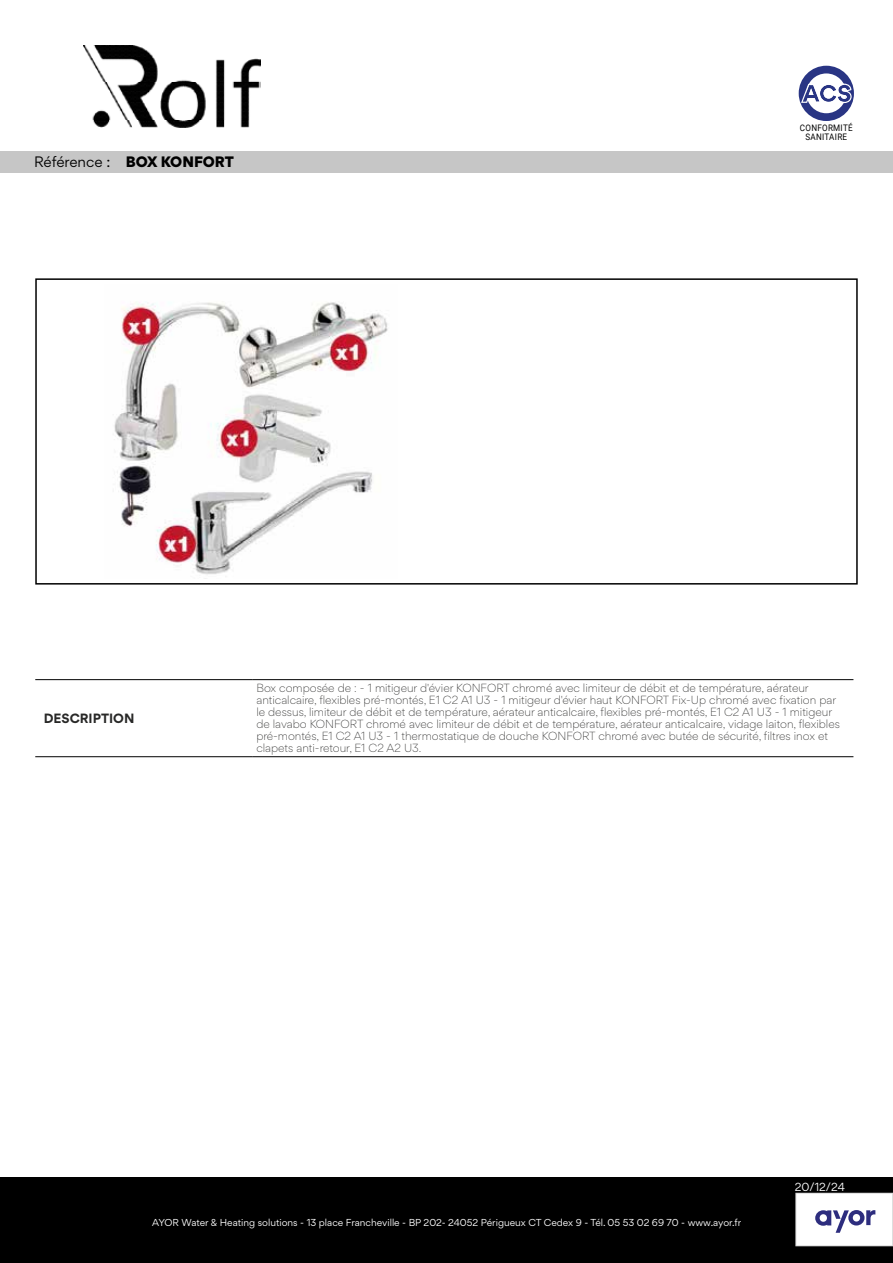
<style>
.page{position:relative;width:893px;height:1263px;background:#fff}
.page>*{position:absolute;margin:0;border:0;box-sizing:border-box;transform-origin:0 0}
.t1{font:13.5px "Gordita";letter-spacing:-.005em;color:#000}
.t2{font:700 12px "Gordita";color:#282827}
.t3{font:300 10.5px/12px "Gordita";color:#282827}
.t4{font:10.5px "Gordita";color:#fff}
.t5{font:9px "Gordita";color:#fff}
.t6{font:9px/9px "Roboto";letter-spacing:.035em;color:#000;text-align:center;scale:.9 1}
.s1{font-weight:900}
</style>
<div class="page">
<div style="left:0;top:1178px;width:893px;height:85px;background:#000"></div>
<div style="left:796px;top:1193px;width:97px;height:53px;background:#fff"></div>
<div style="left:795px;top:1193px;width:98px;height:53px;border:1px solid #dadada"></div>
<img style="left:114px;top:302px;width:274px;height:273px">
<div style="left:799px;top:66px;width:55px;height:55px;background:#293584;border-radius:50%"></div>
<div style="left:806px;top:73px;width:40px;height:40px;background:#fff;border-radius:50%"></div>
<svg style="left:801px;top:84px;width:51px;height:19px"></svg>
<div style="left:35px;top:278px;width:823px;height:307px;border:2px solid #000"></div>
<svg style="left:815px;top:1210px;width:60px;height:23px"></svg>
<img style="left:84px;top:46px;width:176px;height:82px">
<div style="left:0;top:151px;width:893px;height:21px;background:#c6c6c6"></div>
<hr style="left:35px;top:679px;width:217px;height:1px;background:#000">
<hr style="left:252px;top:679px;width:601px;height:1px;background:#000">
<hr style="left:35px;top:756px;width:217px;height:1px;background:#000">
<hr style="left:252px;top:756px;width:601px;height:1px;background:#000">
<p class="t1" style="left:34px;top:152px;width:201px">Référence : <span class="s1">BOX KONFORT</span></p>
<p class="t6" style="left:800px;top:122px;width:60px">CONFORMITÉ<br>SANITAIRE</p>
<p class="t2" style="left:44px;top:709px;width:92px">DESCRIPTION</p>
<p class="t3" style="left:256px;top:682px;width:585px">Box composée de : - 1 mitigeur d'évier KONFORT chromé avec limiteur de débit et de température, aérateur anticalcaire, flexibles pré-montés, E1 C2 A1 U3 - 1 mitigeur d'évier haut KONFORT Fix-Up chromé avec fixation par le dessus, limiteur de débit et de température, aérateur anticalcaire, flexibles pré-montés, E1 C2 A1 U3 - 1 mitigeur de lavabo KONFORT chromé avec limiteur de débit et de température, aérateur anticalcaire, vidage laiton, flexibles pré-montés, E1 C2 A1 U3 - 1 thermostatique de douche KONFORT chromé avec butée de sécurité, filtres inox et clapets anti-retour, E1 C2 A2 U3.</p>
<p class="t4" style="left:795px;top:1179px;width:52px">20/12/24</p>
<p class="t5" style="left:152px;top:1216px;width:590px">AYOR Water &amp; Heating solutions - 13 place Francheville - BP 202- 24052 Périgueux CT Cedex 9 - Tél. 05 53 02 69 70 - www.ayor.fr</p>
</div>
